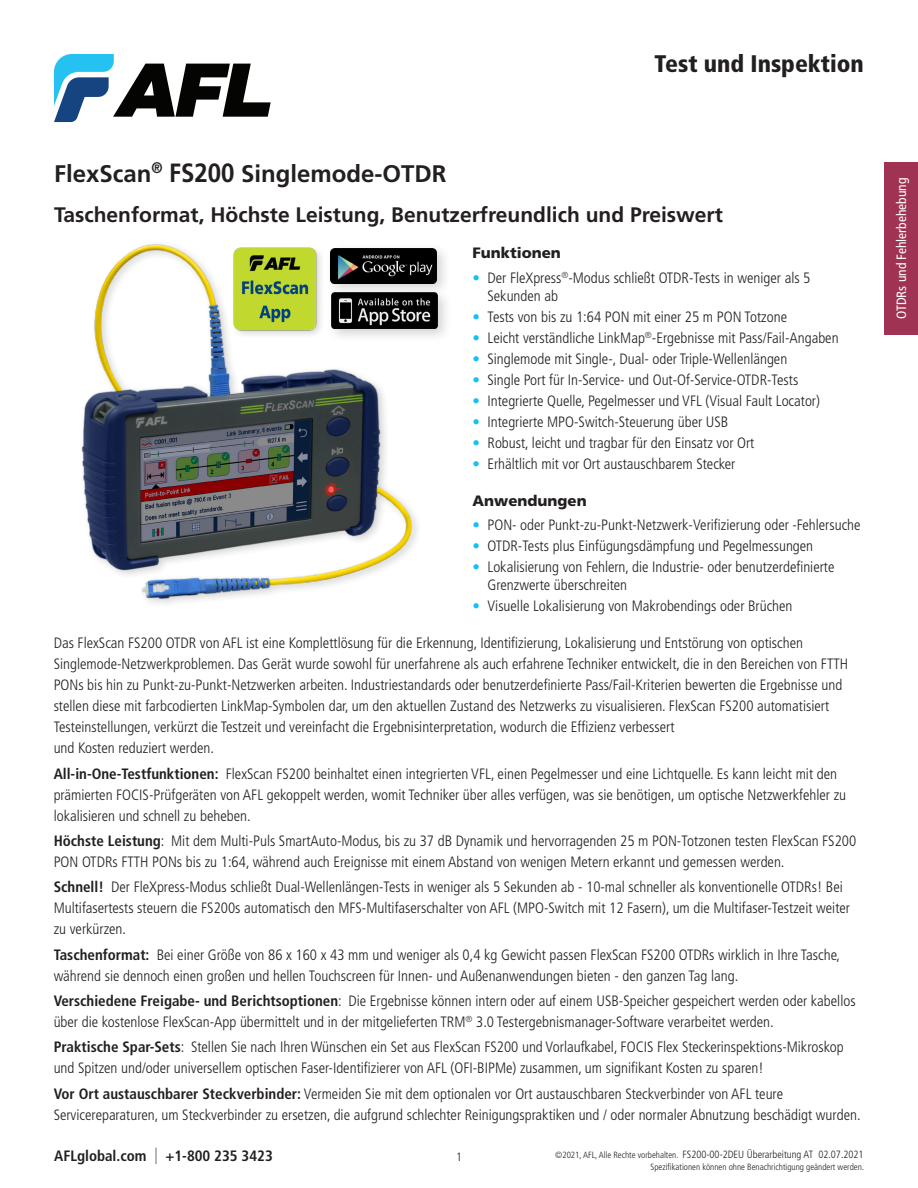
<style>
.page{position:relative;width:918px;height:1188px;background:#fff}
.page>*{position:absolute;margin:0;border:0;box-sizing:border-box;transform-origin:0 0}
.t1{font:700 24px "Frutiger LT Std";color:#231f20}
.t2{font:900 condensed 24px "Frutiger LT Std";color:#231f20}
.PP_Title{font:700 21px "Frutiger LT Std";color:#231f20}
.PP_Body{font:300 condensed 15px/21px "Frutiger LT Std";color:#231f20}
.t3{font:700 condensed 15px "Frutiger LT Std";color:#231f20}
.PP_Subhead{font:900 15px "Frutiger LT Std";color:#231f20}
.t4{font:condensed 13.5px "Frutiger LT Std";color:#fff}
.t5{font:300 condensed 12px "Frutiger LT Std";color:#231f20}
.t6{font:300 condensed 10.5px "Frutiger LT Std";color:#231f20}
.t7{font:300 condensed 9px "Frutiger LT Std";color:#231f20}
.s1{font-size:26.4px}
.s2{color:#15c0f2}
.s3{font-weight:700}
.s4{font-size:16.5px;color:#939598}
.s5{font-size:9px}
</style>
<div class="page">
<svg style="left:54px;top:54px;width:217px;height:68px"></svg>
<div style="left:884px;top:162px;width:34px;height:173px;background:#9f3353"></div>
<img style="left:81px;top:244px;width:336px;height:358px">
<div style="left:231px;top:244px;width:95px;height:95px;background:#fcfcfc"></div>
<img style="left:229px;top:244px;width:92px;height:91px">
<div style="left:326px;top:287px;width:127px;height:56px;background:#231f20;opacity:.2"></div>
<img style="left:332px;top:298px;width:106px;height:31px">
<div style="left:325px;top:242px;width:127px;height:56px;background:#231f20;opacity:.2"></div>
<img style="left:330px;top:248px;width:107px;height:35px">
<h1 class="t2" style="left:655px;top:49px;width:211px">Test und Inspektion</h1>
<h1 class="t1" style="left:54px;top:159px;width:394px">FlexScan<sup>®</sup> <span class="s1">FS200</span> Singlemode-OTDR</h1>
<p class="PP_Title" style="left:54px;top:202px;width:670px">Taschenformat, Höchste Leistung, Benutzerfreundlich und Preiswert</p>
<p class="PP_Subhead" style="left:472px;top:244px;width:90px">Funktionen</p>
<p class="PP_Body" style="left:488px;top:269px;width:324px;line-height:18px;text-indent:-15px"><span class="s2">•</span> Der FleXpress<sup>®</sup>-Modus schließt OTDR-Tests in weniger als 5<br>Sekunden ab</p>
<p class="PP_Body" style="left:472px;top:306px;width:316px"><span class="s2">•</span> Tests von bis zu 1:64 PON mit einer 25 m PON Totzone</p>
<p class="PP_Body" style="left:472px;top:327px;width:368px"><span class="s2">•</span> Leicht verständliche LinkMap<sup>®</sup>-Ergebnisse mit Pass/Fail-Angaben</p>
<p class="PP_Body" style="left:472px;top:348px;width:316px"><span class="s2">•</span> Singlemode mit Single-, Dual- oder Triple-Wellenlängen</p>
<p class="PP_Body" style="left:472px;top:369px;width:327px"><span class="s2">•</span> Single Port für In-Service- und Out-Of-Service-OTDR-Tests</p>
<p class="PP_Body" style="left:472px;top:390px;width:349px"><span class="s2">•</span> Integrierte Quelle, Pegelmesser und VFL (Visual Fault Locator)</p>
<p class="PP_Body" style="left:472px;top:411px;width:257px"><span class="s2">•</span> Integrierte MPO-Switch-Steuerung über USB</p>
<p class="PP_Body" style="left:472px;top:432px;width:283px"><span class="s2">•</span> Robust, leicht und tragbar für den Einsatz vor Ort</p>
<p class="PP_Body" style="left:472px;top:453px;width:264px"><span class="s2">•</span> Erhältlich mit vor Ort austauschbarem Stecker</p>
<p class="PP_Subhead" style="left:472px;top:491px;width:116px">Anwendungen</p>
<p class="PP_Body" style="left:472px;top:515px;width:390px"><span class="s2">•</span> PON- oder Punkt-zu-Punkt-Netzwerk-Verifizierung oder -Fehlersuche</p>
<p class="PP_Body" style="left:472px;top:536px;width:342px"><span class="s2">•</span> OTDR-Tests plus Einfügungsdämpfung und Pegelmessungen</p>
<p class="PP_Body" style="left:488px;top:558px;width:348px;line-height:18px;text-indent:-15px"><span class="s2">•</span> Lokalisierung von Fehlern, die Industrie- oder benutzerdefinierte<br>Grenzwerte überschreiten</p>
<p class="PP_Body" style="left:472px;top:596px;width:322px"><span class="s2">•</span> Visuelle Lokalisierung von Makrobendings oder Brüchen</p>
<p class="PP_Body" style="left:54px;top:633px;width:796px">Das FlexScan FS200 OTDR von AFL ist eine Komplettlösung für die Erkennung, Identifizierung, Lokalisierung und Entstörung von optischen Singlemode-Netzwerkproblemen. Das Gerät wurde sowohl für unerfahrene als auch erfahrene Techniker entwickelt, die in den Bereichen von FTTH PONs bis hin zu Punkt-zu-Punkt-Netzwerken arbeiten. Industriestandards oder benutzerdefinierte Pass/Fail-Kriterien bewerten die Ergebnisse und stellen diese mit farbcodierten LinkMap-Symbolen dar, um den aktuellen Zustand des Netzwerks zu visualisieren. FlexScan FS200 automatisiert Testeinstellungen, verkürzt die Testzeit und vereinfacht die Ergebnisinterpretation, wodurch die Effizienz verbessert<br>und Kosten reduziert werden.</p>
<p class="PP_Body" style="left:54px;top:763px;width:794px"><span class="s3">All-in-One-Testfunktionen:</span> FlexScan FS200 beinhaltet einen integrierten VFL, einen Pegelmesser und eine Lichtquelle. Es kann leicht mit den prämierten FOCIS-Prüfgeräten von AFL gekoppelt werden, womit Techniker über alles verfügen, was sie benötigen, um optische Netzwerkfehler zu lokalisieren und schnell zu beheben.</p>
<p class="PP_Body" style="left:54px;top:831px;width:804px"><span class="s3">Höchste Leistung</span>: Mit dem Multi-Puls SmartAuto-Modus, bis zu 37 dB Dynamik und hervorragenden 25 m PON-Totzonen testen FlexScan FS200<br>PON OTDRs FTTH PONs bis zu 1:64, während auch Ereignisse mit einem Abstand von wenigen Metern erkannt und gemessen werden.</p>
<p class="PP_Body" style="left:54px;top:877px;width:798px"><span class="s3">Schnell!</span> Der FleXpress-Modus schließt Dual-Wellenlängen-Tests in weniger als 5 Sekunden ab - 10-mal schneller als konventionelle OTDRs! Bei<br>Multifasertests steuern die FS200s automatisch den MFS-Multifaserschalter von AFL (MPO-Switch mit 12 Fasern), um die Multifaser-Testzeit weiter zu verkürzen.</p>
<p class="PP_Body" style="left:54px;top:944px;width:788px"><span class="s3">Taschenformat:</span> Bei einer Größe von 86 x 160 x 43 mm und weniger als 0,4 kg Gewicht passen FlexScan FS200 OTDRs wirklich in Ihre Tasche, während sie dennoch einen großen und hellen Touchscreen für Innen- und Außenanwendungen bieten - den ganzen Tag lang.</p>
<p class="PP_Body" style="left:54px;top:991px;width:803px"><span class="s3">Verschiedene Freigabe- und Berichtsoptionen</span>: Die Ergebnisse können intern oder auf einem USB-Speicher gespeichert werden oder kabellos über die kostenlose FlexScan-App übermittelt und in der mitgelieferten TRM<sup>®</sup> 3.0 Testergebnismanager-Software verarbeitet werden.</p>
<p class="PP_Body" style="left:54px;top:1037px;width:791px"><span class="s3">Praktische Spar-Sets</span>: Stellen Sie nach Ihren Wünschen ein Set aus FlexScan FS200 und Vorlaufkabel, FOCIS Flex Steckerinspektions-Mikroskop und Spitzen und/oder universellem optischen Faser-Identifizierer von AFL (OFI-BIPMe) zusammen, um signifikant Kosten zu sparen!</p>
<p class="PP_Body" style="left:54px;top:1083px;width:808px"><span class="s3">Vor Ort austauschbarer Steckverbinder:</span> Vermeiden Sie mit dem optionalen vor Ort austauschbaren Steckverbinder von AFL teure<br>Servicereparaturen, um Steckverbinder zu ersetzen, die aufgrund schlechter Reinigungspraktiken und / oder normaler Abnutzung beschädigt wurden.</p>
<p class="t3" style="left:54px;top:1147px;width:220px">AFLglobal.com <span class="s4">|</span> +1-800 235 3423</p>
<p class="t5" style="left:456px;top:1150px;width:7px">1</p>
<p class="t6" style="left:555px;top:1148px;width:310px"><span class="s5">©2021, AFL, Alle Rechte vorbehalten.</span> FS200-00-2DEU Überarbeitung AT 02.07.2021</p>
<p class="t7" style="left:651px;top:1162px;width:215px">Spezifikationen können ohne Benachrichtigung geändert werden.</p>
<p class="t4" style="left:894px;top:319px;width:143px;rotate:-90deg">OTDRs und Fehlerbehebung</p>
</div>
